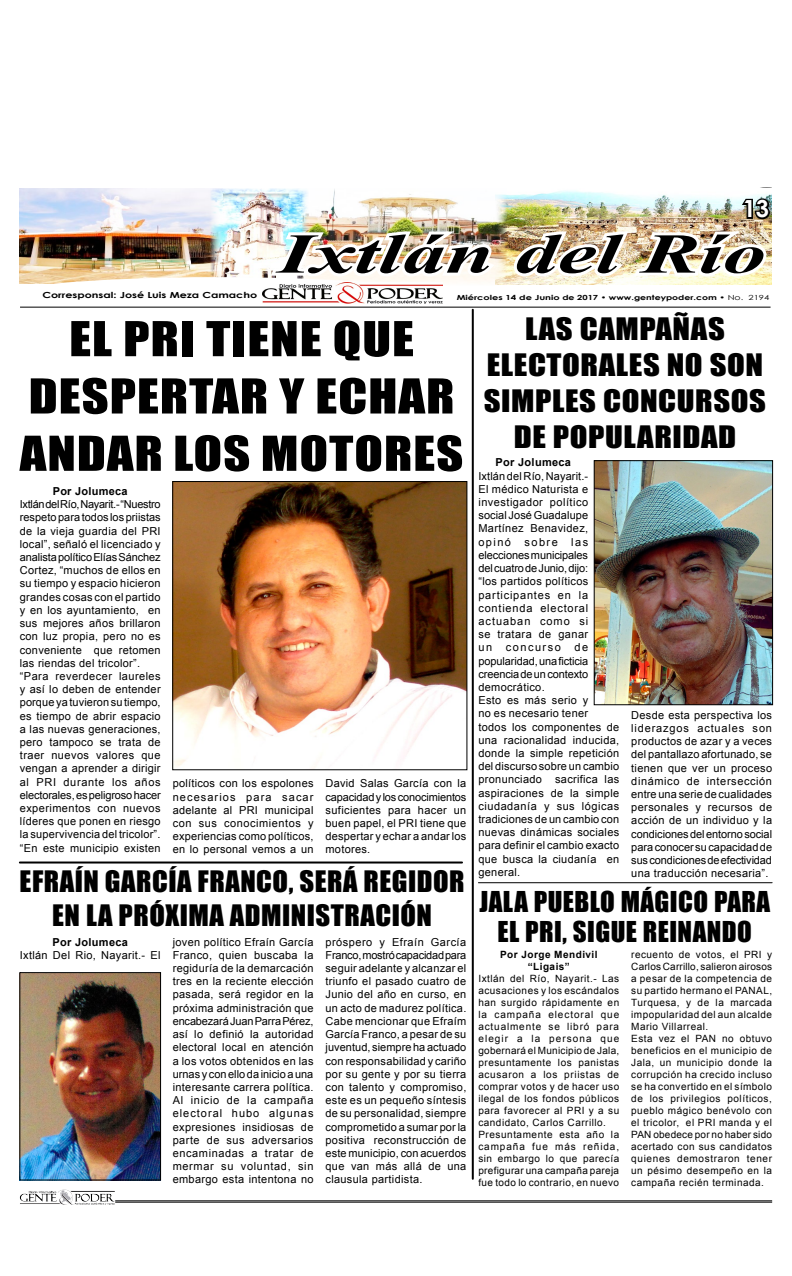
<style>
.page{position:relative;width:792px;height:1276px;background:#fff}
.page>*{position:absolute;margin:0;border:0;box-sizing:border-box;transform-origin:0 0}
.t1{font:italic 700 56.2px "Times New Roman";color:#000;scale:1.53 1}
.t2{font:44.4px "Impact";color:#000;scale:1.18 1}
.t3{font:28.4px "Impact";color:#000;scale:1.15 1}
.t4{font:27.2px "Impact";letter-spacing:.02em;color:#000;scale:1.05 1}
.t5{font:26.4px "Impact";letter-spacing:.02em;color:#000}
.t6{font:700 25.2px "Century Gothic";color:#fff;scale:1.14 1}
.t7{font:700 23.6px "Century Gothic";color:#fff}
.t8{font:11px/13.2px "Arial";letter-spacing:.025em;color:#000;text-align:justify}
.t9{font:700 11px "Arial";letter-spacing:.03em;color:#000}
.t10{font:11px "Arial";letter-spacing:.135em;color:#000}
.t11{font:10px/12px "Arial";letter-spacing:.05em;color:#000}
.t12{font:700 10px/12px "Arial";letter-spacing:.05em;color:#000;text-align:center}
.t13{font:700 8.4px "Century Gothic";color:#000;scale:1.33 1}
.t14{font:700 7px "Century Gothic";color:#000;scale:1.4 1}
.s1{font-weight:400}
</style>
<div class="page">
<hr style="left:115px;top:1200px;width:657px;height:1px;background:#000">
<hr style="left:115px;top:1201px;width:657px;height:1px;background:#000">
<img style="left:58px;top:1189px;width:14px;height:13px">
<img style="left:19px;top:187px;width:753px;height:135px">
<img style="left:174px;top:483px;width:291px;height:285px">
<div style="left:172px;top:481px;width:295px;height:289px;border:1px solid #000"></div>
<hr style="left:472px;top:310px;width:2px;height:868px;background:#000">
<img style="left:596px;top:462px;width:175px;height:241px">
<div style="left:594px;top:460px;width:179px;height:245px;border:1px solid #000"></div>
<hr style="left:20px;top:861px;width:442px;height:2px;background:#000">
<hr style="left:478px;top:882px;width:294px;height:1px;background:#000">
<img style="left:21px;top:974px;width:138px;height:204px">
<div style="left:19px;top:972px;width:142px;height:208px;border:1px solid #000"></div>
<h3 class="t6" style="left:741px;top:188px;width:30px">13</h3>
<h3 class="t7" style="left:743px;top:191px;width:28px">13</h3>
<h1 class="t1" style="left:278px;top:215px;width:320px">Ixtlán del Río</h1>
<p class="t13" style="left:42px;top:289px;width:163px">Corresponsal: José Luis Meza Camacho</p>
<p class="t14" style="left:457px;top:293px;width:225px">Miércoles 14 de Junio de 2017 • www.genteypoder.com • <span class="s1">No. 2194</span></p>
<h2 class="t2" style="left:69px;top:304px;width:137px">EL PRI TIENE</h2>
<h2 class="t2" style="left:333px;top:304px;width:24px">QUE</h2>
<h2 class="t2" style="left:29px;top:362px;width:24px">DESPERTAR</h2>
<h2 class="t2" style="left:279px;top:362px;width:55px">Y ECHAR</h2>
<h2 class="t2" style="left:20px;top:419px;width:25px">ANDAR</h2>
<h2 class="t2" style="left:173px;top:419px;width:22px">LOS</h2>
<h2 class="t2" style="left:261px;top:419px;width:26px">MOTORES</h2>
<p class="t9" style="left:53px;top:483px;width:77px">Por Jolumeca</p>
<p class="t8" style="left:20px;top:498px;width:142px;text-align:left">Ixtlán del Río, Nayarit.- “Nuestro respeto para todos los priistas de la vieja guardia del PRI local”, señaló el licenciado y analista político Elías Sánchez<br>Cortez, “muchos de ellos en su tiempo y espacio hicieron grandes cosas con el partido y en los ayuntamiento, en sus mejores años brillaron con luz propia, pero no es conveniente que retomen las riendas del tricolor”. “Para reverdecer laureles y así lo deben de entender porque ya tuvieron su tiempo, es tiempo de abrir espacio a las nuevas generaciones, pero tampoco se trata de traer nuevos valores que vengan a aprender a dirigir al PRI durante los años electorales, es peligroso hacer experimentos con nuevos líderes que ponen en riesgo la supervivencia del tricolor”. “En este municipio existen</p>
<p class="t8" style="left:173px;top:777px;width:142px">políticos con los espolones necesarios para sacar adelante al PRI municipal con sus conocimientos y experiencias como políticos, en lo personal vemos a un</p>
<p class="t8" style="left:326px;top:777px;width:142px">David Salas García con la capacidad y los conocimientos suficientes para hacer un buen papel, el PRI tiene que despertar y echar a andar los motores.</p>
<h3 class="t4" style="left:20px;top:860px;width:26px">EFRAÍN</h3>
<h3 class="t4" style="left:105px;top:860px;width:30px">GARCÍA</h3>
<h3 class="t4" style="left:198px;top:860px;width:27px">FRANCO</h3>
<h3 class="t4" style="left:289px;top:860px;width:86px">, SER Á REGIDOR</h3>
<h3 class="t4" style="left:52px;top:894px;width:123px">ENLAPRÓXIMA</h3>
<h3 class="t4" style="left:230px;top:894px;width:15px">ADMINISTRACI</h3>
<h3 class="t4" style="left:400px;top:894px;width:29px">ÓN</h3>
<p class="t9" style="left:52px;top:934px;width:77px">Por Jolumeca</p>
<p class="t8" style="left:20px;top:948px;width:142px">Ixtlán Del Rio, Nayarit.- El</p>
<p class="t8" style="left:173px;top:935px;width:142px">joven político Efraín García Franco, quien buscaba la regiduría de la demarcación tres en la reciente elección pasada, será regidor en la próxima administración que encabezará Juan Parra Pérez, así lo definió la autoridad electoral local en atención a los votos obtenidos en las urnas y con ello da inicio a una interesante carrera política.<br>Al inicio de la campaña electoral hubo algunas expresiones insidiosas de parte de sus adversarios encaminadas a tratar de mermar su voluntad, sin embargo esta intentona no</p>
<p class="t8" style="left:326px;top:935px;width:142px">próspero y Efraín García Franco, mostró capacidad para seguir adelante y alcanzar el triunfo el pasado cuatro de Junio del año en curso, en un acto de madurez política.<br>Cabe mencionar que Efraím García Franco, a pesar de su juventud, siempre ha actuado con responsabilidad y cariño por su gente y por su tierra con talento y compromiso, este es un pequeño síntesis de su personalidad, siempre comprometido a sumar por la positiva reconstrucción de este municipio, con acuerdos que van más allá de una clausula partidista.</p>
<h3 class="t3" style="left:525px;top:306px;width:65px">LAS CAMPA</h3>
<h3 class="t3" style="left:673px;top:306px;width:32px">ÑAS</h3>
<h3 class="t3" style="left:487px;top:342px;width:15px">ELECTORALES</h3>
<h3 class="t3" style="left:667px;top:342px;width:54px">NO SON</h3>
<h3 class="t3" style="left:484px;top:378px;width:15px">SIMPLES</h3>
<h3 class="t3" style="left:603px;top:378px;width:17px">CONCURSOS</h3>
<h3 class="t3" style="left:514px;top:414px;width:50px">DE POPULARIDAD</h3>
<p class="t9" style="left:496px;top:455px;width:77px">Por Jolumeca</p>
<p class="t8" style="left:478px;top:469px;width:111px">Ixtlán del Río, Nayarit.- El médico Naturista e investigador político social José Guadalupe Martínez Benavidez, opinó sobre las elecciones municipales del cuatro de Junio, dijo: “los partidos políticos participantes en la contienda electoral actuaban como si se tratara de ganar un</p>
<p class="t8" style="left:478px;top:641px;width:142px;text-align:left;text-indent:96px">de popularidad, una ficticia creencia de un contexto democrático.<br>Esto es más serio y<br>no es necesario tener<br>todos los componentes de una racionalidad inducida, donde la simple repetición del discurso sobre un cambio pronunciado sacrifica las aspiraciones de la simple ciudadanía y sus lógicas tradiciones de un cambio con nuevas dinámicas sociales para definir el cambio exacto que busca la ciudanía en general.</p>
<p class="t10" style="left:506px;top:640px;width:56px">concurso</p>
<p class="t8" style="left:631px;top:708px;width:142px">Desde esta perspectiva los liderazgos actuales son productos de azar y a veces del pantallazo afortunado, se tienen que ver un proceso dinámico de intersección entre una serie de cualidades personales y recursos de acción de un individuo y la condiciones del entorno social para conocer su capacidad de sus condiciones de efectividad una traducción necesaria”.</p>
<h3 class="t5" style="left:479px;top:881px;width:14px">JALA</h3>
<h3 class="t5" style="left:534px;top:881px;width:29px">PUEBLO</h3>
<h3 class="t5" style="left:621px;top:881px;width:48px">MÁGICO</h3>
<h3 class="t5" style="left:714px;top:881px;width:15px">PARA</h3>
<h3 class="t5" style="left:498px;top:911px;width:89px">EL PRI, SIGUE</h3>
<h3 class="t5" style="left:643px;top:911px;width:15px">REINANDO</h3>
<p class="t12" style="left:500px;top:948px;width:99px">Por Jorge Mendivil “Ligais”</p>
<p class="t11" style="left:478px;top:972px;width:142px">Ixtlán del Río, Nayarit.- Las acusaciones y los escándalos han surgido rápidamente en la campaña electoral que actualmente se libró para elegir a la persona que gobernará el Municipio de Jala, presuntamente los panistas acusaron a los priistas de comprar votos y de hacer uso ilegal de los fondos públicos para favorecer al PRI y a su candidato, Carlos Carrillo.<br>Presuntamente esta año la campaña fue más reñida, sin embargo lo que parecía prefigurar una campaña pareja fue todo lo contrario, en nuevo</p>
<p class="t11" style="left:631px;top:948px;width:142px">recuento de votos, el PRI y<br>Carlos Carrillo, salieron airosos a pesar de la competencia de su partido hermano el PANAL,<br>Turquesa, y de la marcada impopularidad del aun alcalde<br>Mario Villarreal.<br>Esta vez el PAN no obtuvo beneficios en el municipio de<br>Jala, un municipio donde la corrupción ha crecido incluso se ha convertido en el símbolo de los privilegios políticos, pueblo mágico benévolo con el tricolor, el PRI manda y el<br>PAN obedece por no haber sido acertado con sus candidatos quienes demostraron tener un pésimo desempeño en la campaña recién terminada.</p>
</div>
